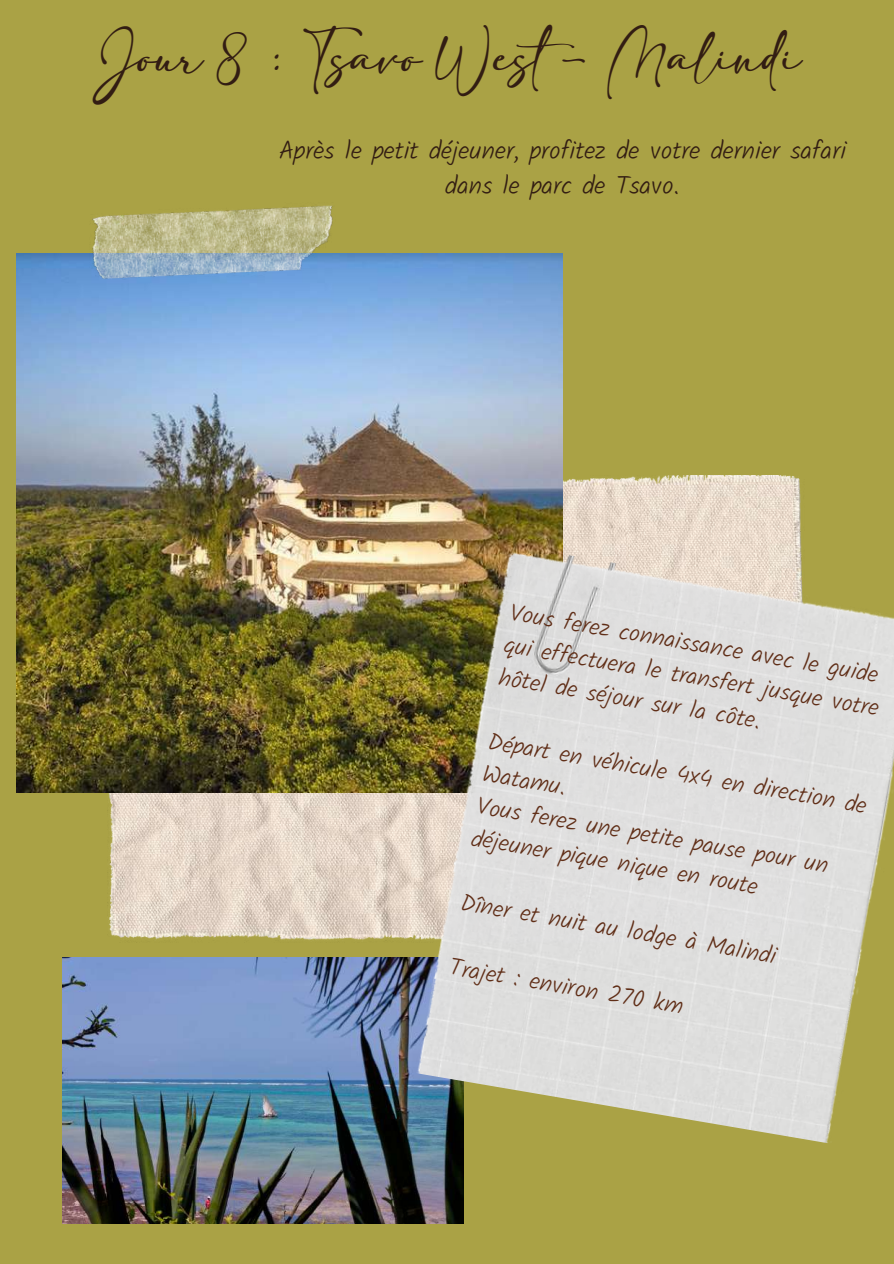
<style>
.page{position:relative;width:894px;height:1264px;background:#fff}
.page>*{position:absolute;margin:0;border:0;box-sizing:border-box;transform-origin:0 0}
.t1{font:37.5px "adelia";color:#321d13}
.t2{font:300 25.5px/35px "Kalam";color:#321d13;text-align:center}
.t3{font:300 24px/32.7px "Kalam";color:#602e17}
</style>
<div class="page">
<div style="left:0;top:0;width:893px;height:1263px;background:#aaa245"></div>
<img style="left:47px;top:475px;width:754px;height:465px">
<img style="left:17px;top:253px;width:545px;height:539px">
<img style="left:62px;top:957px;width:401px;height:266px">
<img style="left:413px;top:544px;width:480px;height:600px">
<img style="left:89px;top:205px;width:246px;height:75px">
<h1 class="t1" style="left:93px;top:44px;width:710px">Jour 8 : Tsavo West- Malindi</h1>
<p class="t2" style="left:278px;top:132px;width:568px">Après le petit déjeuner, profitez de votre dernier safari dans le parc de Tsavo.</p>
<p class="t3" style="left:513px;top:594px;width:381px;rotate:10deg">Vous ferez connaissance avec le guide qui effectuera le transfert jusque votre hôtel de séjour sur la côte.</p>
<p class="t3" style="left:491px;top:723px;width:385px;rotate:10deg">Départ en véhicule 4x4 en direction de<br>Watamu.<br>Vous ferez une petite pause pour un déjeuner pique nique en route</p>
<p class="t3" style="left:464px;top:884px;width:321px;rotate:10deg">Dîner et nuit au lodge à Malindi</p>
<p class="t3" style="left:453px;top:949px;width:238px;rotate:10deg">Trajet : environ 270 km</p>
</div>
